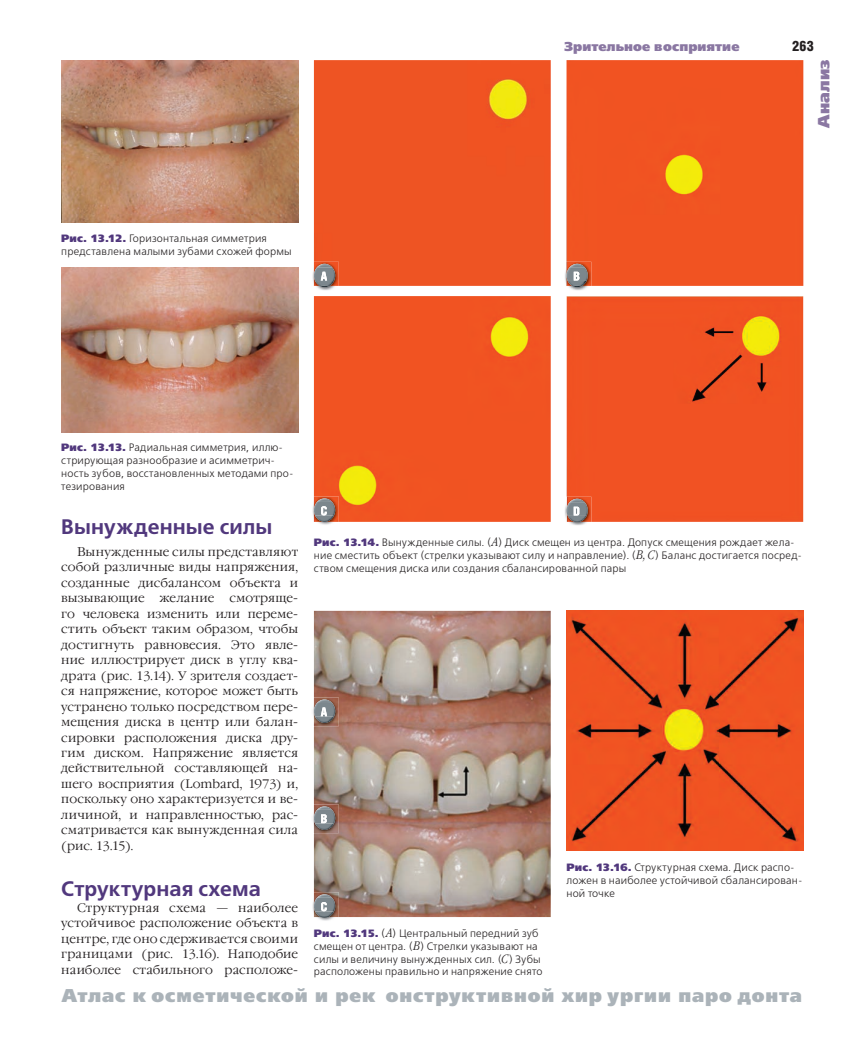
<style>
.page{position:relative;width:866px;height:1038px;background:#fff}
.page>*{position:absolute;margin:0;border:0;box-sizing:border-box;transform-origin:0 0}
.t1{font:700 21px "Free Set C";letter-spacing:.005em;color:#51387d}
.t2{font:18.5px "Free Set Black C";letter-spacing:.05em;color:#abb3b9}
.t3{font:16.25px "Free Set Black C";letter-spacing:.01em;color:#8a77a2}
.t4{font:900 14.25px "Helios Cond";color:#231f20}
.t5{font:12.88px "Free Set Black C";letter-spacing:.005em;color:#8a77a2}
.t6{font:300 12.38px/15.5px "Garamond C";letter-spacing:.01em;color:#231f20;text-align:justify}
.t7{font:10.75px/12.9px "Free Set C";letter-spacing:.015em;color:#231f20}
.s1{font-family:"Free Set Black C";font-size:10.62px;color:#51387d}
.s2{font-family:"Garamond Narrow C";font-weight:300;font-style:italic;font-size:12.38px}
</style>
<div class="page">
<img style="left:61px;top:60px;width:237px;height:162px">
<img style="left:61px;top:267px;width:237px;height:165px">
<div style="left:314px;top:60px;width:237px;height:226px;background:#ee5423"></div>
<div style="left:566px;top:60px;width:237px;height:226px;background:#f15322"></div>
<div style="left:314px;top:296px;width:237px;height:225px;background:#f15322"></div>
<div style="left:566px;top:296px;width:237px;height:225px;background:#f15223"></div>
<img style="left:565px;top:506px;width:26px;height:19px">
<img style="left:566px;top:496px;width:25px;height:25px">
<img style="left:570px;top:498px;width:15px;height:4px">
<img style="left:568px;top:515px;width:18px;height:6px">
<img style="left:566px;top:502px;width:22px;height:13px">
<svg style="left:574px;top:506px;width:5px;height:9px"></svg>
<img style="left:314px;top:610px;width:237px;height:306px">
<img style="left:312px;top:262px;width:23px;height:28px">
<img style="left:314px;top:262px;width:25px;height:24px">
<img style="left:317px;top:264px;width:15px;height:3px">
<img style="left:314px;top:267px;width:21px;height:19px">
<svg style="left:321px;top:271px;width:6px;height:9px"></svg>
<img style="left:313px;top:697px;width:26px;height:29px">
<img style="left:317px;top:699px;width:15px;height:3px">
<img style="left:314px;top:702px;width:21px;height:20px">
<svg style="left:321px;top:707px;width:6px;height:9px"></svg>
<img style="left:312px;top:496px;width:27px;height:29px">
<img style="left:314px;top:496px;width:25px;height:25px">
<img style="left:317px;top:498px;width:15px;height:3px">
<img style="left:314px;top:501px;width:21px;height:20px">
<svg style="left:321px;top:506px;width:6px;height:9px"></svg>
<img style="left:312px;top:891px;width:27px;height:29px">
<img style="left:314px;top:891px;width:25px;height:25px">
<img style="left:317px;top:894px;width:15px;height:3px">
<img style="left:314px;top:897px;width:21px;height:19px">
<svg style="left:321px;top:901px;width:6px;height:9px"></svg>
<img style="left:565px;top:271px;width:23px;height:19px">
<img style="left:566px;top:262px;width:25px;height:24px">
<img style="left:570px;top:264px;width:15px;height:3px">
<img style="left:568px;top:281px;width:18px;height:5px">
<img style="left:566px;top:267px;width:22px;height:14px">
<svg style="left:574px;top:271px;width:5px;height:9px"></svg>
<img style="left:313px;top:804px;width:26px;height:28px">
<img style="left:317px;top:806px;width:15px;height:3px">
<img style="left:314px;top:809px;width:21px;height:20px">
<svg style="left:321px;top:814px;width:6px;height:8px"></svg>
<img style="left:566px;top:610px;width:237px;height:239px">
<p class="t7" style="left:61px;top:232px;width:232px"><span class="s1">Рис. 13.12.</span> Горизонтальная симметрия представлена малыми зубами схожей формы</p>
<p class="t5" style="left:564px;top:39px;width:177px">Зрительное восприятие</p>
<p class="t4" style="left:792px;top:40px;width:23px">263</p>
<h3 class="t3" style="left:814px;top:128px;width:70px;rotate:-90deg">Анализ</h3>
<p class="t7" style="left:61px;top:441px;width:234px"><span class="s1">Рис. 13.13.</span> Радиальная симметрия, иллю&shy;стрирующая разнообразие и асимметрич&shy;ность зубов, восстановленных методами про&shy;тезирования</p>
<h1 class="t1" style="left:61px;top:514px;width:212px">Вынужденные силы</h1>
<p class="t6" style="left:61px;top:544px;width:238px;text-indent:16px">Вынужденные силы представляют собой различные виды напряжения, созданные дисбалансом объекта и вызывающие желание смотряще&shy;го человека изменить или переме&shy;стить объект таким образом, чтобы достигнуть равновесия. Это явле&shy;ние иллюстрирует диск в углу ква&shy;драта (рис. 13.14). У зрителя создает&shy;ся напряжение, которое может быть устранено только посредством пере&shy;мещения диска в центр или балан&shy;сировки расположения диска дру&shy;гим диском. Напряжение является действительной составляющей на&shy;шего восприятия (Lombard, 1973) и, поскольку оно характеризуется и ве&shy;личиной, и направленностью, рас&shy;сматривается как вынужденная сила (рис. 13.15).</p>
<h1 class="t1" style="left:61px;top:876px;width:201px">Структурная схема</h1>
<p class="t6" style="left:61px;top:900px;width:238px;text-indent:16px">Структурная схема — наиболее устойчивое расположение объекта в центре, где оно сдерживается своими границами (рис. 13.16). Наподобие наиболее стабильного расположе-</p>
<p class="t7" style="left:314px;top:536px;width:489px"><span class="s1">Рис. 13.14.</span> Вынужденные силы. (<span class="s2">A</span>) Диск смещен из центра. Допуск смещения рождает жела&shy;ние сместить объект (стрелки указывают силу и направление). (<span class="s2">B, C</span>) Баланс достигается посред&shy;ством смещения диска или создания сбалансированной пары</p>
<p class="t7" style="left:314px;top:926px;width:230px"><span class="s1">Рис. 13.15.</span> (<span class="s2">А</span>) Центральный передний зуб смещен от центра. (<span class="s2">B</span>) Стрелки указывают на силы и величину вынужденных сил. (<span class="s2">C</span>) Зубы расположены правильно и напряжение снято</p>
<p class="t7" style="left:566px;top:860px;width:237px"><span class="s1">Рис. 13.16.</span> Структурная схема. Диск распо&shy;ложен в наиболее устойчивой сбалансирован&shy;ной точке</p>
<h2 class="t2" style="left:62px;top:984px;width:741px">Атлас к осметической и рек онструктивной хир ургии паро донта</h2>
</div>
